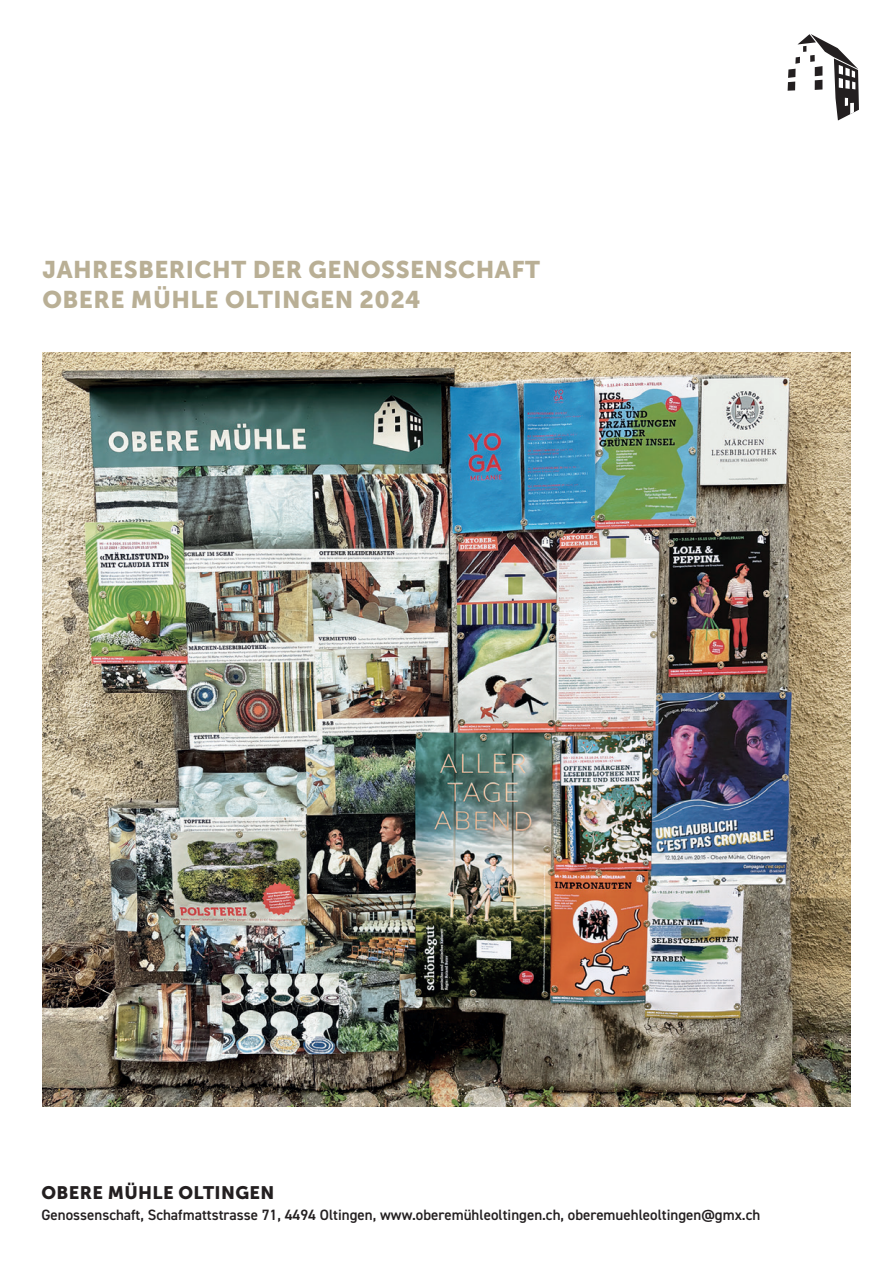
<style>
.page{position:relative;width:893px;height:1263px;background:#fff}
.page>*{position:absolute;margin:0;border:0;box-sizing:border-box;transform-origin:0 0}
.t1{font:24px/30px "Museo Sans 900";letter-spacing:.02em;color:#b9af95}
.t2{font:18px "Museo Sans 900";letter-spacing:.02em;color:#231f20}
.t3{font:600 15px "DIN2014";color:#231f20}
</style>
<div class="page">
<svg style="left:787px;top:34px;width:72px;height:87px"></svg>
<img style="left:43px;top:353px;width:807px;height:753px">
<h1 class="t1" style="left:43px;top:255px;width:499px">JAHRESBERICHT DER GENOSSENSCHAFT<br>OBERE MÜHLE OLTINGEN 2024</h1>
<p class="t2" style="left:41px;top:1183px;width:234px">OBERE MÜHLE OLTINGEN</p>
<p class="t3" style="left:41px;top:1205px;width:720px">Genossenschaft, Schafmattstrasse 71, 4494 Oltingen, www.oberemühleoltingen.ch, oberemuehleoltingen@gmx.ch</p>
</div>
